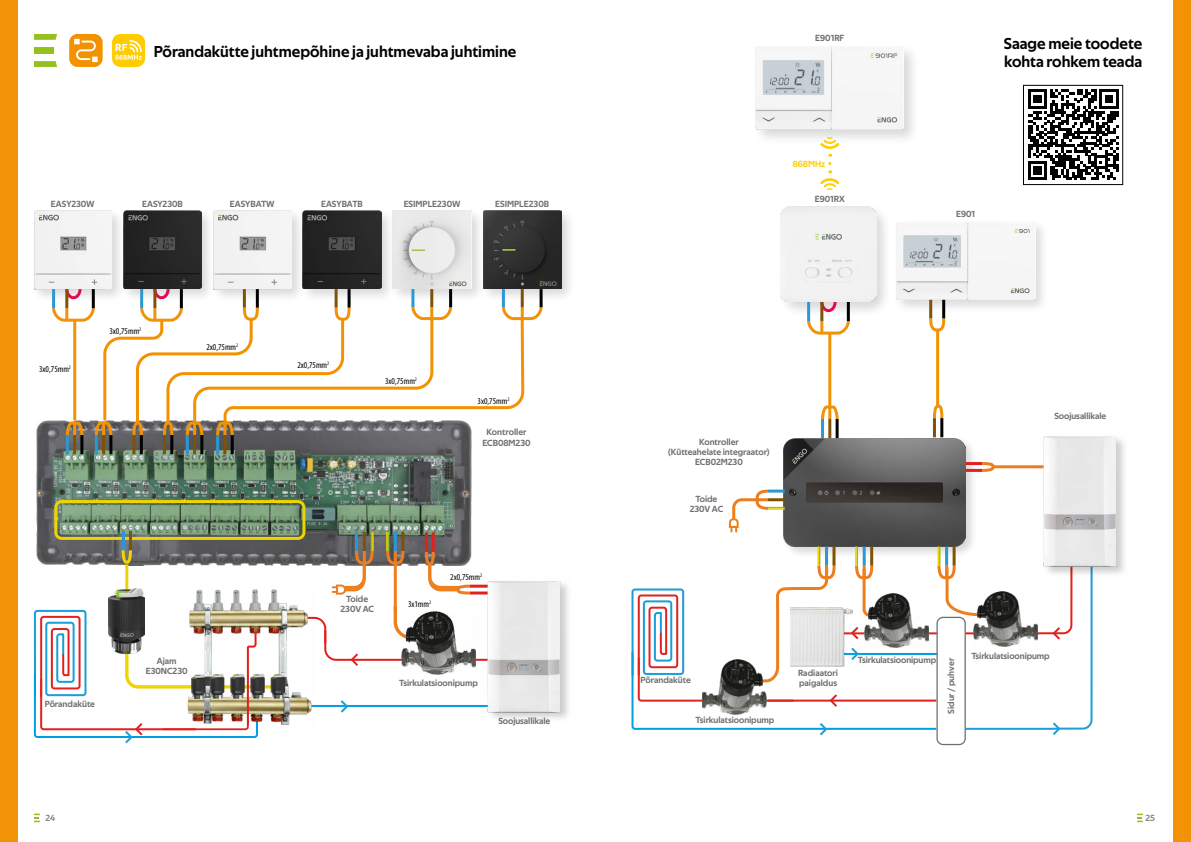
<style>
.page{position:relative;width:1191px;height:842px;background:#fff}
.page>*{position:absolute;margin:0;border:0;box-sizing:border-box;transform-origin:0 0}
.t1{font:16px/18px "Techna Sans";color:#000}
.t2{font:9px/10px "Techna Sans";color:#706f6f;text-align:center}
.t3{font:condensed 9px "Myriad Pro";color:#000}
.t4{font:9px "Techna Sans";color:#fc0}
.t5{font:9px "Techna Sans";color:#878787}
</style>
<div class="page">
<div style="left:0;top:0;width:17px;height:842px;background:#f29207"></div>
<div style="left:1174px;top:0;width:17px;height:842px;background:#f39204"></div>
<div style="left:479px;top:208px;width:97px;height:95px;background:#000;opacity:.15"></div>
<img style="left:485px;top:211px;width:76px;height:78px">
<div style="left:389px;top:208px;width:96px;height:95px;background:#000;opacity:.15"></div>
<img style="left:395px;top:211px;width:76px;height:75px">
<div style="left:31px;top:208px;width:95px;height:96px;background:#000;opacity:.15"></div>
<img style="left:34px;top:211px;width:78px;height:78px">
<div style="left:210px;top:208px;width:95px;height:96px;background:#000;opacity:.15"></div>
<img style="left:216px;top:211px;width:75px;height:75px">
<div style="left:120px;top:208px;width:96px;height:95px;background:#000;opacity:.15"></div>
<img style="left:123px;top:211px;width:79px;height:75px">
<div style="left:300px;top:208px;width:95px;height:95px;background:#000;opacity:.15"></div>
<img style="left:303px;top:211px;width:78px;height:75px">
<div style="left:752px;top:44px;width:167px;height:101px;background:#000;opacity:.15"></div>
<img style="left:882px;top:47px;width:22px;height:83px">
<div style="left:892px;top:219px;width:157px;height:95px;background:#000;opacity:.15"></div>
<img style="left:896px;top:222px;width:139px;height:78px">
<svg style="left:69px;top:34px;width:34px;height:33px"></svg>
<svg style="left:34px;top:34px;width:23px;height:6px"></svg>
<svg style="left:34px;top:61px;width:23px;height:6px"></svg>
<div style="left:34px;top:47px;width:19px;height:7px;background:#95c11f"></div>
<svg style="left:929px;top:315px;width:17px;height:18px"></svg>
<hr style="left:942px;top:300px;width:3px;height:18px;background:#000">
<hr style="left:929px;top:300px;width:3px;height:18px;background:#7f5206">
<div style="left:777px;top:204px;width:114px;height:114px;background:#000;opacity:.15"></div>
<svg style="left:112px;top:34px;width:33px;height:33px"></svg>
<div style="left:780px;top:436px;width:197px;height:123px;background:#000;opacity:.15"></div>
<img style="left:882px;top:438px;width:83px;height:108px">
<svg style="left:979px;top:462px;width:52px;height:10px"></svg>
<hr style="left:965px;top:462px;width:17px;height:3px;background:#e0221f">
<hr style="left:965px;top:469px;width:17px;height:3px;background:#e0221f">
<img style="left:36px;top:420px;width:436px;height:145px">
<div style="left:54px;top:500px;width:251px;height:40px;border:3px solid #efd500;border-radius:6px"></div>
<hr style="left:95px;top:435px;width:3px;height:19px;background:#2998d3">
<hr style="left:109px;top:435px;width:3px;height:19px;background:#000">
<hr style="left:102px;top:435px;width:3px;height:19px;background:#7f5206">
<hr style="left:66px;top:435px;width:3px;height:19px;background:#2998d3">
<hr style="left:80px;top:435px;width:3px;height:19px;background:#000">
<hr style="left:73px;top:435px;width:3px;height:19px;background:#7f5206">
<hr style="left:186px;top:435px;width:3px;height:19px;background:#2998d3">
<hr style="left:200px;top:435px;width:3px;height:19px;background:#000">
<hr style="left:193px;top:435px;width:3px;height:19px;background:#7f5206">
<hr style="left:216px;top:435px;width:3px;height:19px;background:#2998d3">
<hr style="left:231px;top:435px;width:3px;height:19px;background:#000">
<hr style="left:223px;top:435px;width:3px;height:19px;background:#7f5206">
<svg style="left:120px;top:547px;width:13px;height:18px"></svg>
<hr style="left:122px;top:531px;width:3px;height:19px;background:#2998d3">
<hr style="left:129px;top:531px;width:3px;height:19px;background:#7f5206">
<hr style="left:432px;top:533px;width:3px;height:19px;background:#e0221f">
<hr style="left:425px;top:533px;width:3px;height:19px;background:#e0221f">
<svg style="left:385px;top:532px;width:21px;height:34px"></svg>
<hr style="left:936px;top:331px;width:3px;height:75px;background:#f39200">
<hr style="left:140px;top:435px;width:3px;height:19px;background:#000">
<hr style="left:132px;top:435px;width:3px;height:19px;background:#7f5206">
<svg style="left:933px;top:403px;width:11px;height:18px"></svg>
<hr style="left:940px;top:418px;width:3px;height:19px;background:#000">
<hr style="left:933px;top:418px;width:3px;height:19px;background:#7f5206">
<svg style="left:51px;top:286px;width:493px;height:152px"></svg>
<hr style="left:170px;top:435px;width:3px;height:19px;background:#000">
<hr style="left:163px;top:435px;width:3px;height:19px;background:#7f5206">
<svg style="left:1028px;top:90px;width:90px;height:90px"></svg>
<div style="left:1023px;top:85px;width:100px;height:100px;border:1px solid #000"></div>
<hr style="left:470px;top:591px;width:19px;height:3px;background:#e0221f">
<hr style="left:470px;top:585px;width:19px;height:3px;background:#e0221f">
<img style="left:196px;top:589px;width:83px;height:14px">
<div style="left:486px;top:579px;width:85px;height:144px;background:#000;opacity:.2"></div>
<img style="left:476px;top:579px;width:95px;height:134px">
<hr style="left:125px;top:564px;width:3px;height:90px;background:#efd500">
<img style="left:109px;top:588px;width:36px;height:15px">
<svg style="left:423px;top:549px;width:50px;height:46px"></svg>
<hr style="left:394px;top:563px;width:3px;height:48px;background:#ef7e1d">
<svg style="left:333px;top:532px;width:42px;height:63px"></svg>
<hr style="left:768px;top:700px;width:167px;height:2px;background:#e1211d">
<hr style="left:822px;top:632px;width:114px;height:2px;background:#e1211d">
<hr style="left:748px;top:728px;width:187px;height:2px;background:#009fe3">
<hr style="left:824px;top:653px;width:112px;height:2px;background:#009fe3">
<svg style="left:33px;top:603px;width:471px;height:141px"></svg>
<svg style="left:631px;top:44px;width:251px;height:692px"></svg>
<svg style="left:936px;top:541px;width:157px;height:196px"></svg>
<img style="left:1031px;top:436px;width:93px;height:143px">
<img style="left:703px;top:660px;width:64px;height:54px">
<img style="left:973px;top:592px;width:64px;height:54px">
<img style="left:864px;top:593px;width:64px;height:55px">
<img style="left:401px;top:611px;width:75px;height:64px">
<svg style="left:34px;top:814px;width:6px;height:8px"></svg>
<svg style="left:1137px;top:814px;width:6px;height:8px"></svg>
<h1 class="t1" style="left:154px;top:43px;width:364px">Põrandakütte juhtmepõhine ja juhtmevaba juhtimine</h1>
<p class="t2" style="left:51px;top:199px;width:45px">EASY230W</p>
<p class="t2" style="left:142px;top:199px;width:42px">EASY230B</p>
<p class="t2" style="left:230px;top:199px;width:46px">EASYBATW</p>
<p class="t2" style="left:321px;top:199px;width:43px">EASYBATB</p>
<p class="t2" style="left:404px;top:199px;width:58px">ESIMPLE230W</p>
<p class="t2" style="left:495px;top:199px;width:55px">ESIMPLE230B</p>
<p class="t3" style="left:39px;top:363px;width:33px">3x0,75mm<sup>2</sup></p>
<p class="t3" style="left:109px;top:326px;width:33px">3x0,75mm<sup>2</sup></p>
<p class="t3" style="left:206px;top:342px;width:33px">2x0,75mm<sup>2</sup></p>
<p class="t2" style="left:45px;top:699px;width:52px">Põrandaküte</p>
<p class="t2" style="left:146px;top:656px;width:43px">Ajam<br>E30NC230</p>
<p class="t3" style="left:297px;top:360px;width:33px">2x0,75mm<sup>2</sup></p>
<p class="t3" style="left:385px;top:375px;width:33px">3x0,75mm<sup>2</sup></p>
<p class="t3" style="left:477px;top:395px;width:33px">3x0,75mm<sup>2</sup></p>
<p class="t2" style="left:482px;top:426px;width:50px;line-height:11px">Kontroller<br>ECB08M230</p>
<p class="t2" style="left:340px;top:594px;width:35px">Toide<br>230V AC</p>
<p class="t3" style="left:408px;top:598px;width:25px">3x1mm<sup>2</sup></p>
<p class="t3" style="left:450px;top:572px;width:33px">2x0,75mm<sup>2</sup></p>
<p class="t2" style="left:399px;top:678px;width:80px">Tsirkulatsioonipump</p>
<p class="t2" style="left:498px;top:715px;width:53px">Soojusallikale</p>
<p class="t2" style="left:815px;top:33px;width:31px">E901RF</p>
<p class="t4" style="left:793px;top:159px;width:34px">868MHz</p>
<p class="t2" style="left:815px;top:194px;width:31px">E901RX</p>
<h1 class="t1" style="left:1003px;top:35px;width:140px">Saage meie toodete kohta rohkem teada</h1>
<p class="t2" style="left:956px;top:209px;width:21px">E901</p>
<p class="t2" style="left:668px;top:437px;width:103px">Kontroller<br>(Kütteahelate integraator)<br>ECB02M230</p>
<p class="t2" style="left:690px;top:494px;width:35px">Toide<br>230V AC</p>
<p class="t2" style="left:1054px;top:410px;width:53px">Soojusallikale</p>
<p class="t2" style="left:640px;top:675px;width:52px">Põrandaküte</p>
<p class="t2" style="left:695px;top:715px;width:80px">Tsirkulatsioonipump</p>
<p class="t2" style="left:798px;top:668px;width:41px;text-align:left">Radiaatori paigaldus</p>
<p class="t2" style="left:858px;top:655px;width:80px">Tsirkulatsioonipump</p>
<p class="t2" style="left:946px;top:714px;width:57px;rotate:-90deg">Sidur / puhver</p>
<p class="t2" style="left:971px;top:650px;width:80px">Tsirkulatsioonipump</p>
<p class="t5" style="left:45px;top:812px;width:11px">24</p>
<p class="t5" style="left:1145px;top:812px;width:11px">25</p>
</div>
